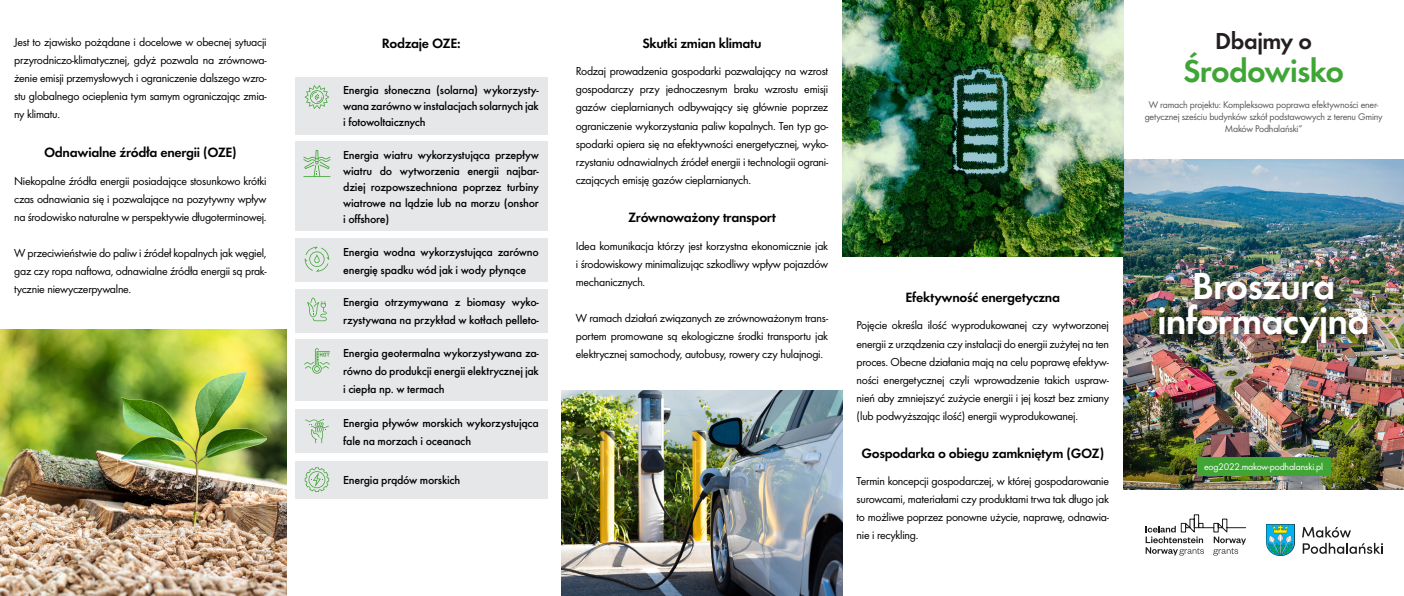
<style>
.page{position:relative;width:1404px;height:596px;background:#fff}
.page>*{position:absolute;margin:0;border:0;box-sizing:border-box;transform-origin:0 0}
.t1{font:39px "Futura Dem";letter-spacing:-.02em;color:#fff}
.t2{font:33px "Futura Dem";letter-spacing:-.02em;color:#3fa535}
.t3{font:24px "Futura Dem";letter-spacing:-.02em;color:#231f20}
.t4{font:14px "Futura Dem";letter-spacing:-.02em;color:#010101}
.t5{font:12px/18px "Futura Boo";letter-spacing:-.02em;color:#010101;text-align:justify}
.t6{font:500 12px/16px "Futura";letter-spacing:-.02em;color:#010101;text-align:justify}
.t7{font:10px/12px "Futura Boo";letter-spacing:-.02em;color:#57585a;text-align:center}
.t8{font:10px "Futura Boo";letter-spacing:-.02em;color:#fff}
</style>
<div class="page">
<img style="left:1123px;top:160px;width:280px;height:329px">
<svg style="left:1145px;top:514px;width:101px;height:41px"></svg>
<img style="left:1266px;top:524px;width:28px;height:31px">
<svg style="left:1302px;top:526px;width:80px;height:27px"></svg>
<div style="left:1157px;top:271px;width:220px;height:82px;background:#231f20;opacity:.55"></div>
<div style="left:1196px;top:456px;width:133px;height:19px;background:#3fa535"></div>
<img style="left:561px;top:390px;width:281px;height:205px">
<img style="left:842px;top:0;width:281px;height:257px">
<div style="left:295px;top:77px;width:252px;height:57px;background:#e6e7e9"></div>
<div style="left:295px;top:141px;width:252px;height:90px;background:#e6e7e9"></div>
<div style="left:295px;top:238px;width:252px;height:44px;background:#e6e7e9"></div>
<div style="left:295px;top:289px;width:252px;height:43px;background:#e6e7e9"></div>
<div style="left:295px;top:339px;width:252px;height:62px;background:#e6e7e9"></div>
<div style="left:295px;top:409px;width:252px;height:44px;background:#e6e7e9"></div>
<div style="left:295px;top:461px;width:252px;height:37px;background:#e6e7e9"></div>
<img style="left:0;top:329px;width:286px;height:266px">
<svg style="left:305px;top:85px;width:24px;height:24px"></svg>
<svg style="left:303px;top:150px;width:27px;height:27px"></svg>
<svg style="left:305px;top:247px;width:24px;height:24px"></svg>
<svg style="left:307px;top:297px;width:20px;height:24px"></svg>
<svg style="left:304px;top:348px;width:25px;height:25px"></svg>
<svg style="left:305px;top:419px;width:24px;height:24px"></svg>
<svg style="left:305px;top:467px;width:24px;height:24px"></svg>
<p class="t5" style="left:14px;top:33px;width:254px">Jest to zjawisko pożądane i docelowe w obecnej sytuacji przyrodniczo-klimatycznej, gdyż pozwala na zrównowa&shy;żenie emisji przemysłowych i ograniczenie dalszego wzro&shy;stu globalnego ocieplenia tym samym ograniczając zmia&shy;ny klimatu.</p>
<p class="t4" style="left:44px;top:143px;width:194px">Odnawialne źródła energii (OZE)</p>
<p class="t5" style="left:14px;top:171px;width:254px">Niekopalne źródła energii posiadające stosunkowo krótki czas odnawiania się i pozwalające na pozytywny wpływ na środowisko naturalne w perspektywie długoterminowej.</p>
<p class="t5" style="left:14px;top:243px;width:254px">W przeciwieństwie do paliw i źródeł kopalnych jak węgiel, gaz czy ropa naftowa, odnawialne źródła energii są prak&shy;tycznie niewyczerpywalne.</p>
<p class="t4" style="left:382px;top:34px;width:80px">Rodzaje OZE:</p>
<p class="t6" style="left:343px;top:81px;width:197px">Energia słoneczna (solarna) wykorzysty&shy;wana zarówno w instalacjach solarnych jak i fotowoltaicznych</p>
<p class="t6" style="left:343px;top:146px;width:197px">Energia wiatru wykorzystująca przepływ wiatru do wytworzenia energii najbar&shy;dziej rozpowszechniona poprzez turbiny wiatrowe na lądzie lub na morzu (onshor i offshore)</p>
<p class="t6" style="left:343px;top:241px;width:197px;line-height:18px">Energia wodna wykorzystująca zarówno energię spadku wód jak i wody płynące</p>
<p class="t6" style="left:343px;top:292px;width:197px;line-height:18px">Energia otrzymywana z biomasy wyko&shy;rzystywana na przykład w kotłach pelleto-</p>
<p class="t6" style="left:343px;top:342px;width:197px;line-height:18px">Energia geotermalna wykorzystywana za&shy;równo do produkcji energii elektrycznej jak i ciepła np. w termach</p>
<p class="t6" style="left:343px;top:412px;width:197px;line-height:18px">Energia pływów morskich wykorzystująca fale na morzach i oceanach</p>
<p class="t6" style="left:343px;top:470px;width:119px">Energia prądów morskich</p>
<p class="t4" style="left:642px;top:34px;width:121px">Skutki zmian klimatu</p>
<p class="t5" style="left:575px;top:62px;width:254px">Rodzaj prowadzenia gospodarki pozwalający na wzrost gospodarczy przy jednoczesnym braku wzrostu emisji gazów cieplarnianych odbywający się głównie poprzez ograniczenie wykorzystania paliw kopalnych. Ten typ go&shy;spodarki opiera się na efektywności energetycznej, wyko&shy;rzystaniu odnawialnych źródeł energii i technologii ograni&shy;czających emisję gazów cieplarnianych.</p>
<p class="t4" style="left:628px;top:207px;width:149px">Zrównoważony transport</p>
<p class="t5" style="left:575px;top:236px;width:254px">Idea komunikacja którzy jest korzystna ekonomicznie jak i środowiskowy minimalizując szkodliwy wpływ pojazdów mechanicznych.</p>
<p class="t5" style="left:575px;top:308px;width:254px">W ramach działań związanych ze zrównoważonym trans&shy;portem promowane są ekologiczne środki transportu jak elektrycznej samochody, autobusy, rowery czy hulajnogi.</p>
<p class="t5" style="left:856px;top:315px;width:254px">Pojęcie określa ilość wyprodukowanej czy wytworzonej energii z urządzenia czy instalacji do energii zużytej na ten proces. Obecne działania mają na celu poprawę efektyw&shy;ności energetycznej czyli wprowadzenie takich uspraw&shy;nień aby zmniejszyć zużycie energii i jej koszt bez zmiany (lub podwyższając ilość) energii wyprodukowanej.</p>
<p class="t4" style="left:905px;top:287px;width:156px">Efektywność energetyczna</p>
<p class="t4" style="left:861px;top:443px;width:244px">Gospodarka o obiegu zamkniętym (GOZ)</p>
<p class="t5" style="left:856px;top:471px;width:254px">Termin koncepcji gospodarczej, w której gospodarowanie surowcami, materiałami czy produktami trwa tak długo jak to możliwe poprzez ponowne użycie, naprawę, odnawia&shy;nie i recykling.</p>
<p class="t3" style="left:1215px;top:24px;width:98px">Dbajmy o</p>
<p class="t2" style="left:1182px;top:47px;width:163px">Środowisko</p>
<p class="t7" style="left:1144px;top:98px;width:239px">W ramach projektu: Kompleksowa poprawa efektywności ener&shy;getycznej sześciu budynków szkół podstawowych z terenu Gminy<br>Maków Podhalański”</p>
<p class="t1" style="left:1191px;top:259px;width:145px">Broszura</p>
<p class="t1" style="left:1157px;top:294px;width:214px">informacyjna</p>
<p class="t8" style="left:1203px;top:459px;width:121px">eog2022.makow-podhalanski.pl</p>
</div>
